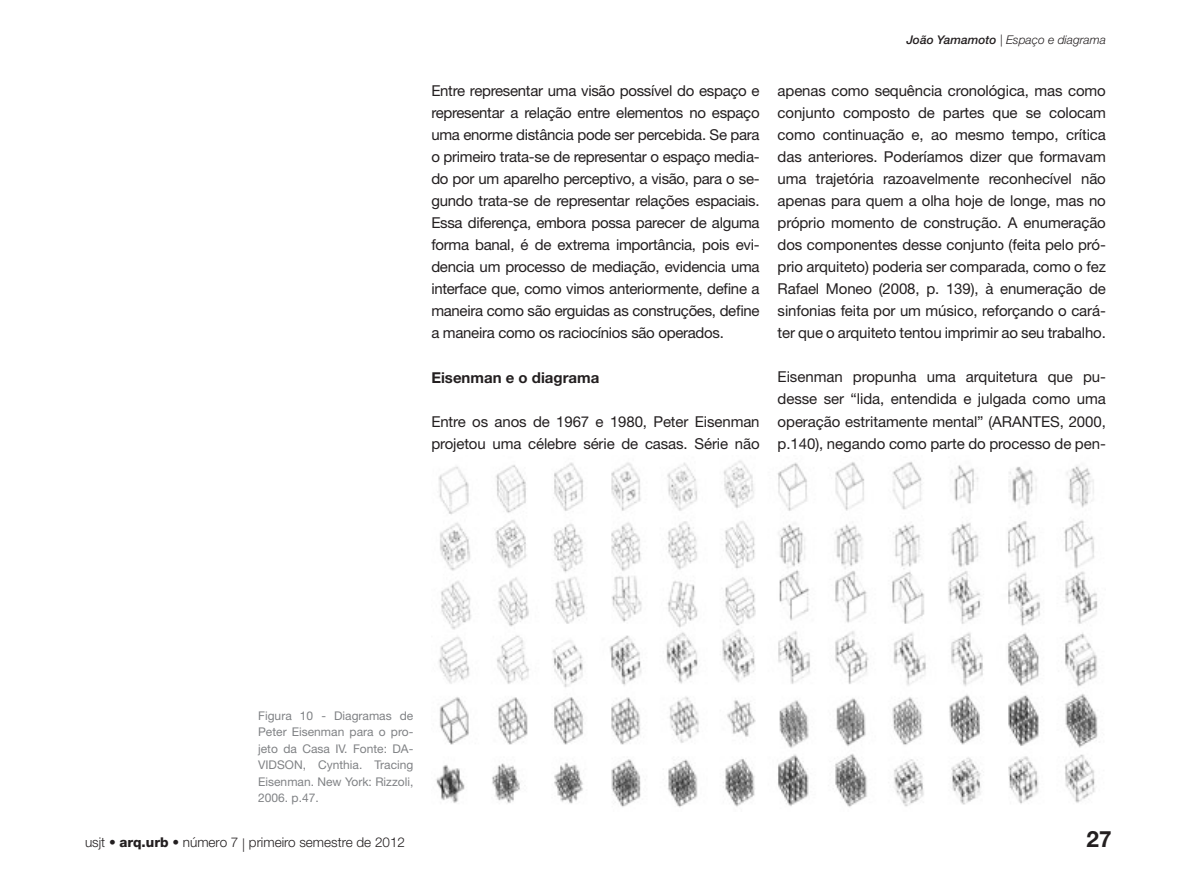
<style>
.page{position:relative;width:1191px;height:893px;background:#fff}
.page>*{position:absolute;margin:0;border:0;box-sizing:border-box;transform-origin:0 0}
.t1{font:700 22.5px "Helvetica Neue LT Std";color:#231f20}
.Texto{font:15px/22px "Helvetica Neue LT Std";letter-spacing:-.01em;color:#231f20;text-align:justify}
.Subtítulo{font:700 15px "Helvetica Neue LT Std";color:#231f20}
.t2{font:300 13.5px "Helvetica Neue LT Std";color:#231f20}
.Legenda{font:12px/16.5px "Helvetica Neue LT Std";color:#808285;text-align:justify}
.t3{font:italic 300 12px "Helvetica Neue LT Std";color:#231f20}
.s1{font-weight:500}
.s2{font-weight:800}
</style>
<div class="page">
<img style="left:436px;top:460px;width:662px;height:348px">
<p class="Texto" style="left:431px;top:79px;width:330px">Entre representar uma visão possível do espaço e representar a relação entre elementos no espaço uma enorme distância pode ser percebida. Se para o primeiro trata-se de representar o espaço media&shy;do por um aparelho perceptivo, a visão, para o se&shy;gundo trata-se de representar relações espaciais.<br>Essa diferença, embora possa parecer de alguma forma banal, é de extrema importância, pois evi&shy;dencia um processo de mediação, evidencia uma interface que, como vimos anteriormente, define a maneira como são erguidas as construções, define a maneira como os raciocínios são operados.</p>
<p class="Subtítulo" style="left:431px;top:368px;width:169px">Eisenman e o diagrama</p>
<p class="Texto" style="left:431px;top:410px;width:330px">Entre os anos de 1967 e 1980, Peter Eisenman projetou uma célebre série de casas. Série não</p>
<p class="t3" style="left:906px;top:33px;width:201px"><span class="s1">João Yamamoto</span> | Espaço e diagrama</p>
<p class="Texto" style="left:777px;top:79px;width:330px">apenas como sequência cronológica, mas como conjunto composto de partes que se colocam como continuação e, ao mesmo tempo, crítica das anteriores. Poderíamos dizer que formavam uma trajetória razoavelmente reconhecível não apenas para quem a olha hoje de longe, mas no próprio momento de construção. A enumeração dos componentes desse conjunto (feita pelo pró&shy;prio arquiteto) poderia ser comparada, como o fez Rafael Moneo (2008, p. 139), à enumeração de sinfonias feita por um músico, reforçando o cará&shy;ter que o arquiteto tentou imprimir ao seu trabalho.</p>
<p class="Texto" style="left:777px;top:366px;width:330px">Eisenman propunha uma arquitetura que pu&shy;desse ser “lida, entendida e julgada como uma operação estritamente mental” (ARANTES, 2000, p.140), negando como parte do processo de pen-</p>
<p class="Legenda" style="left:258px;top:707px;width:157px">Figura 10 - Diagramas de Peter Eisenman para o pro&shy;jeto da Casa IV. Fonte: DA-VIDSON, Cynthia. Tracing Eisenman. New York: Rizzoli, 2006. p.47.</p>
<p class="t2" style="left:85px;top:834px;width:321px">usjt • <span class="s2">arq.urb</span> • número 7 | primeiro semestre de 2012</p>
<h1 class="t1" style="left:1086px;top:825px;width:27px">27</h1>
</div>
